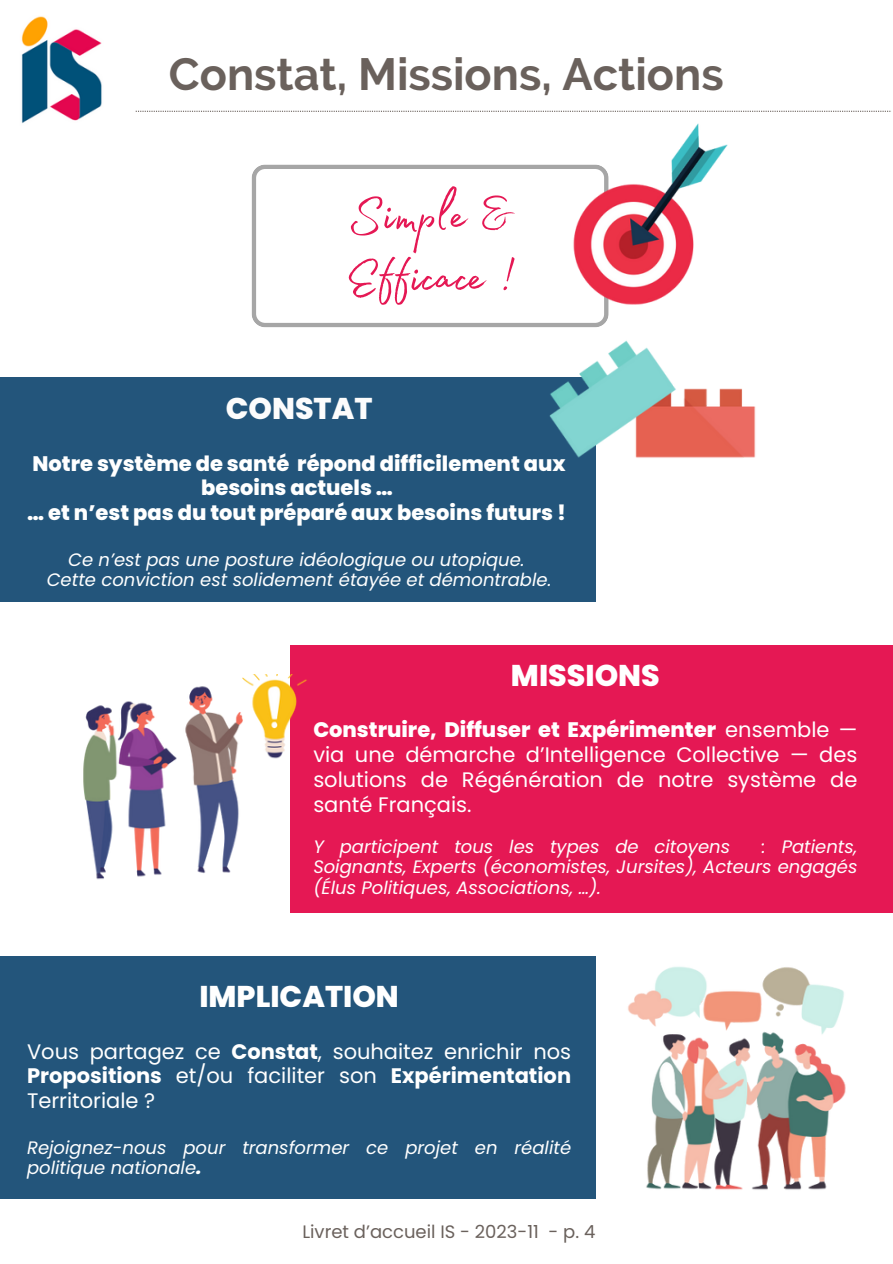
<style>
.page{position:relative;width:893px;height:1264px;background:#fff}
.page>*{position:absolute;margin:0;border:0;box-sizing:border-box;transform-origin:0 0}
.t1{font:63px "Madelyn Fill";color:#e51854}
.t2{font:700 45px "Raleway";color:#6a615c}
.t3{font:800 30px "Poppins";color:#fff}
.t4{font:800 30px "Poppins";color:#fcfcfc}
.t5{font:21px/24.8px "Poppins";color:#fff;text-align:justify}
.t6{font:800 21px/24.8px "Poppins";color:#fff;text-align:center}
.t7{font:italic 18px/20.2px "Poppins";color:#fff;text-align:justify}
.t8{font:18px "Poppins";color:#6a615c}
.s1{font-weight:800}
.s2{font-weight:700}
</style>
<div class="page">
<div style="left:0;top:377px;width:595px;height:225px;background:#23557b"></div>
<div style="left:290px;top:646px;width:602px;height:266px;background:#e51854"></div>
<div style="left:0;top:956px;width:595px;height:242px;background:#23557b"></div>
<svg style="left:251px;top:164px;width:357px;height:163px"></svg>
<img style="left:21px;top:16px;width:81px;height:107px">
<svg style="left:136px;top:111px;width:755px;height:1px"></svg>
<img style="left:83px;top:674px;width:224px;height:206px">
<img style="left:549px;top:340px;width:207px;height:120px">
<img style="left:628px;top:966px;width:218px;height:224px">
<img style="left:571px;top:123px;width:157px;height:183px">
<p class="t2" style="left:169px;top:48px;width:556px">Constat, Missions, Actions</p>
<p class="t1" style="left:347px;top:167px;width:166px">Simple &amp;</p>
<p class="t1" style="left:345px;top:229px;width:170px">Efficace !</p>
<p class="t4" style="left:226px;top:387px;width:148px">CONSTAT</p>
<p class="t6" style="left:33px;top:451px;width:534px">Notre système de santé répond difficilement aux besoins actuels …</p>
<p class="t6" style="left:27px;top:500px;width:540px">… et n’est pas du tout préparé aux besoins futurs !</p>
<p class="t7" style="left:68px;top:549px;width:458px">Ce n’est pas une posture idéologique ou utopique.</p>
<p class="t7" style="left:47px;top:570px;width:506px">Cette conviction est solidement étayée et démontrable.</p>
<p class="t3" style="left:511px;top:654px;width:150px">MISSIONS</p>
<p class="t5" style="left:313px;top:717px;width:545px"><span class="s1">Construire, Diffuser et Expérimenter</span> ensemble — via une démarche d’Intelligence Collective — des solutions de Régénération de notre système de santé Français.</p>
<p class="t7" style="left:313px;top:836px;width:418px">Y participent tous les types de citoyens</p>
<p class="t7" style="left:313px;top:836px;width:545px;text-indent:448px">: Patients, Soignants, Experts (économistes, Jursites), Acteurs engagés (Élus Politiques, Associations, …).</p>
<p class="t3" style="left:199px;top:975px;width:201px">IMPLICATION</p>
<p class="t5" style="left:27px;top:1038px;width:545px">Vous partagez ce <span class="s2">Constat</span>, souhaitez enrichir nos <span class="s2">Propositions</span> et/ou faciliter son <span class="s2">Expérimentation </span>Territoriale ?</p>
<p class="t7" style="left:27px;top:1137px;width:545px">Rejoignez-nous pour transformer ce projet en réalité politique nationale<span class="s1">.</span></p>
<p class="t8" style="left:302px;top:1219px;width:294px">Livret d’accueil IS - 2023-11 - p. 4</p>
</div>
